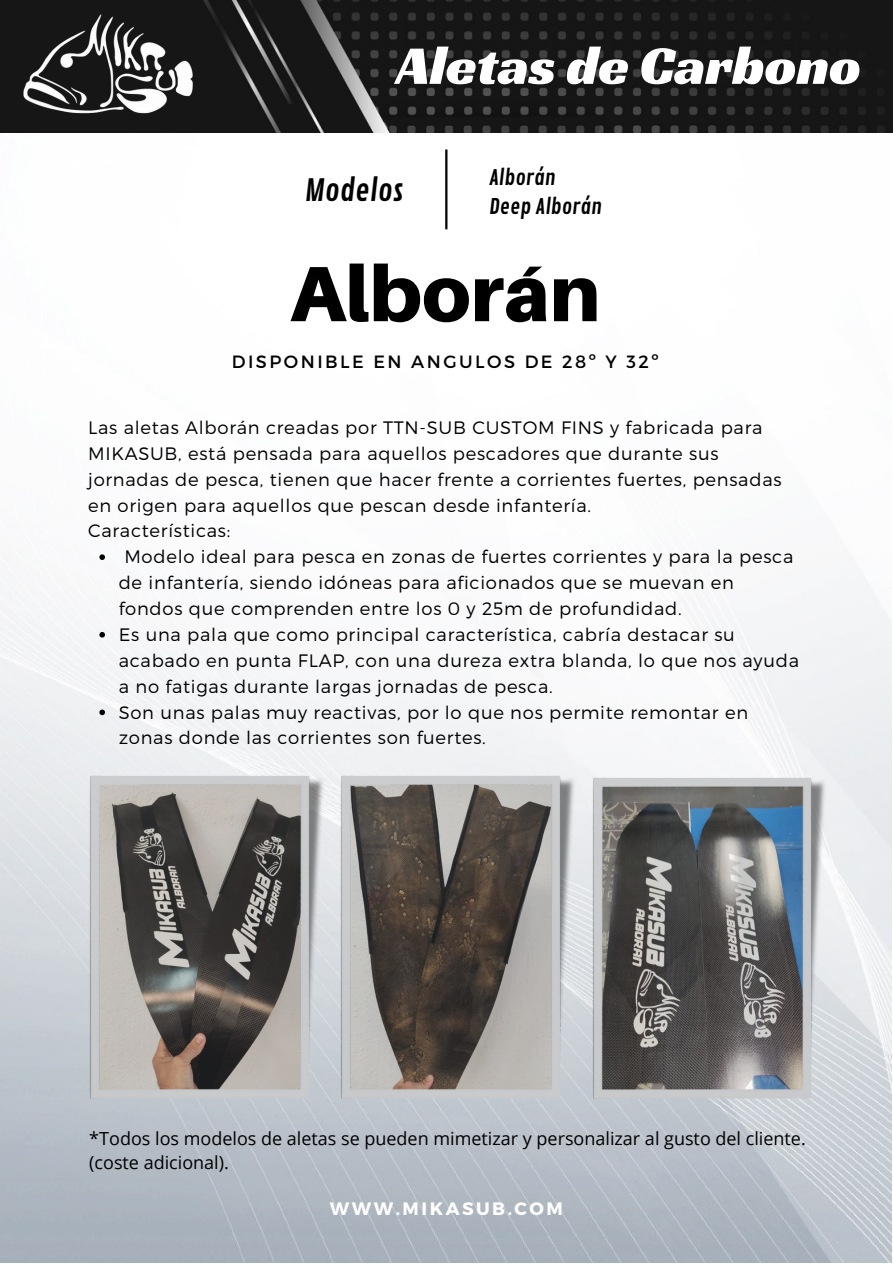
<style>
.page{position:relative;width:893px;height:1264px;background:#fff}
.page>*{position:absolute;margin:0;border:0;box-sizing:border-box;transform-origin:0 0}
.t1{font:900 78.45px "Aileron";color:#000}
.t2{font:55.5px "Racing Sans One";color:#fff}
.t3{font:30px "Contrail One";color:#000}
.t4{font:21px "Contrail One";color:#000}
.t5{font:300 18px/25.8px "Montserrat";letter-spacing:.04em;color:#000}
.t6{font:18px/24.8px "Open Sans";color:#000}
.t7{font:700 18px "Montserrat";letter-spacing:.14em;color:#fff}
.t8{font:17.7px "Montserrat";letter-spacing:.14em;color:#000}
</style>
<div class="page">
<img style="left:0;top:132px;width:891px;height:1129px">
<img style="left:0;top:0;width:892px;height:132px">
<img style="left:12px;top:5px;width:190px;height:123px">
<hr style="left:445px;top:149px;width:2px;height:80px;background:#000">
<img style="left:88px;top:774px;width:238px;height:326px">
<img style="left:340px;top:774px;width:238px;height:326px">
<img style="left:591px;top:776px;width:237px;height:324px">
<svg style="left:99px;top:554px;width:6px;height:6px"></svg>
<svg style="left:99px;top:632px;width:6px;height:5px"></svg>
<svg style="left:99px;top:709px;width:6px;height:6px"></svg>
<p class="t2" style="left:396px;top:30px;width:466px">Aletas de Carbono</p>
<p class="t3" style="left:305px;top:173px;width:100px">Modelos</p>
<p class="t4" style="left:489px;top:165px;width:68px">Alborán</p>
<p class="t4" style="left:489px;top:194px;width:114px">Deep Alborán</p>
<p class="t1" style="left:290px;top:245px;width:311px">Alborán</p>
<p class="t8" style="left:232px;top:350px;width:428px">DISPONIBLE EN ANGULOS DE 28º Y 32º</p>
<p class="t5" style="left:88px;top:414px;width:695px">Las aletas Alborán creadas por TTN-SUB CUSTOM FINS y fabricada para MIKASUB, está pensada para aquellos pescadores que durante sus jornadas de pesca, tienen que hacer frente a corrientes fuertes, pensadas en origen para aquellos que pescan desde infantería.</p>
<p class="t5" style="left:88px;top:517px;width:144px">Características:</p>
<p class="t5" style="left:119px;top:543px;width:676px;text-indent:6px">Modelo ideal para pesca en zonas de fuertes corrientes y para la pesca de infantería, siendo idóneas para aficionados que se muevan en fondos que comprenden entre los 0 y 25m de profundidad.</p>
<p class="t5" style="left:119px;top:620px;width:681px">Es una pala que como principal característica, cabría destacar su acabado en punta FLAP, con una dureza extra blanda, lo que nos ayuda a no fatigas durante largas jornadas de pesca.</p>
<p class="t5" style="left:119px;top:698px;width:631px">Son unas palas muy reactivas, por lo que nos permite remontar en zonas donde las corrientes son fuertes.</p>
<p class="t6" style="left:89px;top:1125px;width:718px">*Todos los modelos de aletas se pueden mimetizar y personalizar al gusto del cliente. (coste adicional).</p>
<p class="t7" style="left:330px;top:1196px;width:235px">WWW.MIKASUB.COM</p>
</div>
